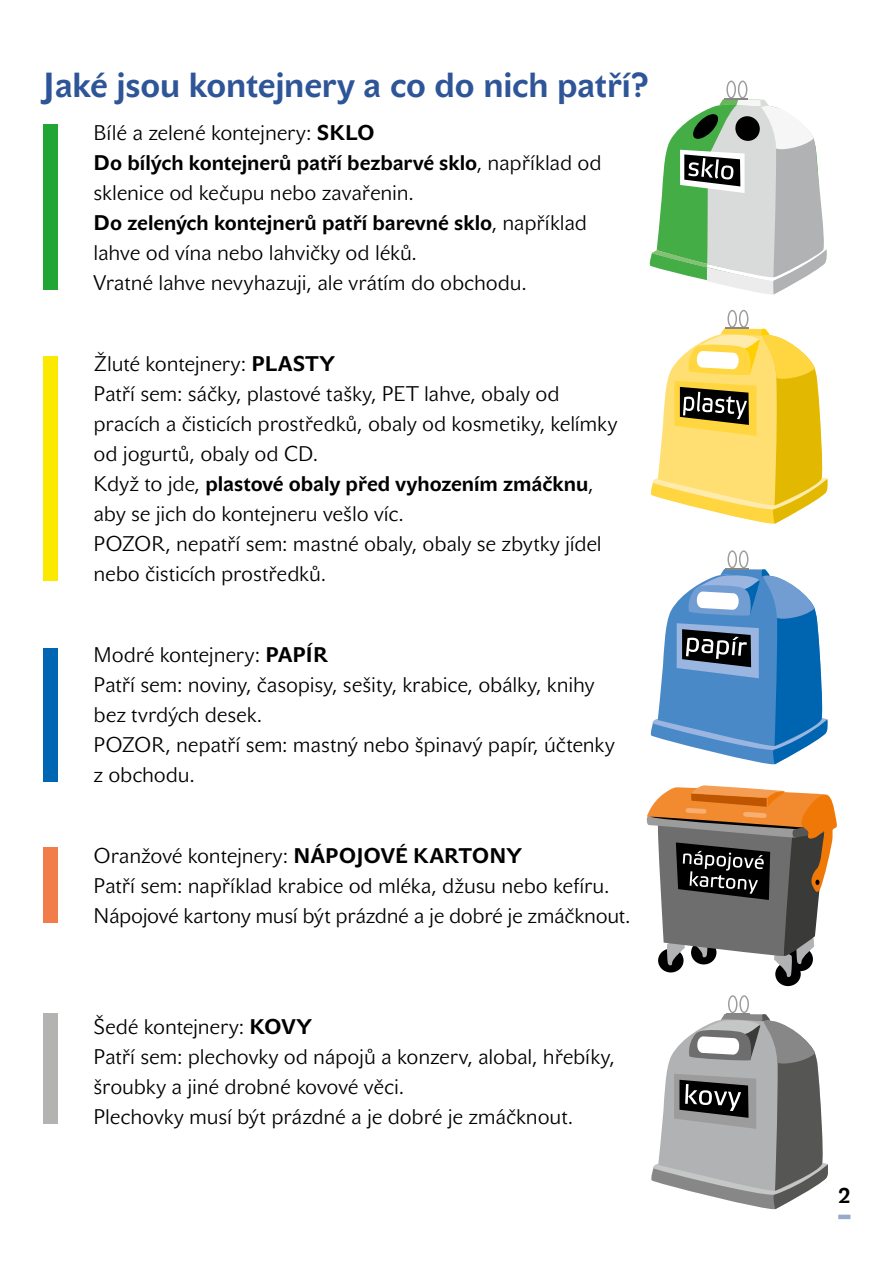
<style>
.page{position:relative;width:893px;height:1263px;background:#fff}
.page>*{position:absolute;margin:0;border:0;box-sizing:border-box;transform-origin:0 0}
.nadpis_A{font:700 34.5px "John Sans Text Pro";letter-spacing:-.005em;color:#2e5597}
.text_zaklad{font:21px/30px "John Sans Lite Pro";letter-spacing:-.005em;color:#000}
.text_zaklad-2{font:700 21px "John Sans Text Pro";color:#000}
.s1{font-family:"John Sans Text Pro";font-weight:700}
</style>
<div class="page">
<div style="left:43px;top:125px;width:14px;height:165px;background:#21a635"></div>
<div style="left:43px;top:356px;width:14px;height:225px;background:#fce900"></div>
<div style="left:43px;top:648px;width:14px;height:134px;background:#0065b2"></div>
<div style="left:43px;top:847px;width:14px;height:76px;background:#f07d4a"></div>
<div style="left:43px;top:1013px;width:14px;height:111px;background:#b3b3b1"></div>
<svg style="left:650px;top:310px;width:178px;height:214px"></svg>
<svg style="left:649px;top:81px;width:178px;height:214px"></svg>
<div style="left:775px;top:962px;width:26px;height:24px;background:#000;border-radius:50%"></div>
<svg style="left:646px;top:785px;width:191px;height:193px"></svg>
<svg style="left:650px;top:550px;width:178px;height:215px"></svg>
<svg style="left:651px;top:995px;width:177px;height:215px"></svg>
<hr style="left:838px;top:1215px;width:12px;height:4px;background:#97aacb">
<p class="nadpis_A" style="left:43px;top:65px;width:607px">Jaké jsou kontejnery a co do nich patří?</p>
<p class="text_zaklad" style="left:94px;top:118px;width:283px">Bílé a zelené kontejnery: <span class="s1">SKLO</span></p>
<p class="text_zaklad" style="left:94px;top:148px;width:510px"><span class="s1">Do bílých kontejnerů patří bezbarvé sklo</span>, například od sklenice od kečupu nebo zavařenin.</p>
<p class="text_zaklad" style="left:94px;top:208px;width:495px"><span class="s1">Do zelených kontejnerů patří barevné sklo</span>, například lahve od vína nebo lahvičky od léků.</p>
<p class="text_zaklad" style="left:94px;top:268px;width:435px">Vratné lahve nevyhazuji, ale vrátím do obchodu.</p>
<p class="text_zaklad" style="left:94px;top:349px;width:243px">Žluté kontejnery: <span class="s1">PLASTY</span></p>
<p class="text_zaklad" style="left:94px;top:379px;width:525px">Patří sem: sáčky, plastové tašky, PET lahve, obaly od pracích a čisticích prostředků, obaly od kosmetiky, kelímky od jogurtů, obaly od CD.</p>
<p class="text_zaklad" style="left:94px;top:469px;width:502px">Když to jde, <span class="s1">plastové obaly před vyhozením zmáčknu</span>, aby se jich do kontejneru vešlo víc.</p>
<p class="text_zaklad" style="left:94px;top:529px;width:510px">POZOR, nepatří sem: mastné obaly, obaly se zbytky jídel nebo čisticích prostředků.</p>
<p class="text_zaklad" style="left:94px;top:640px;width:236px">Modré kontejnery: <span class="s1">PAPÍR</span></p>
<p class="text_zaklad" style="left:94px;top:670px;width:502px">Patří sem: noviny, časopisy, sešity, krabice, obálky, knihy bez tvrdých desek.</p>
<p class="text_zaklad" style="left:94px;top:730px;width:523px">POZOR, nepatří sem: mastný nebo špinavý papír, účtenky z obchodu.</p>
<p class="text_zaklad" style="left:94px;top:841px;width:430px">Oranžové kontejnery: <span class="s1">NÁPOJOVÉ KARTONY</span></p>
<p class="text_zaklad" style="left:94px;top:871px;width:517px">Patří sem: například krabice od mléka, džusu nebo kefíru.</p>
<p class="text_zaklad" style="left:94px;top:901px;width:538px">Nápojové kartony musí být prázdné a je dobré je zmáčknout.</p>
<p class="text_zaklad" style="left:94px;top:1012px;width:220px">Šedé kontejnery: <span class="s1">KOVY</span></p>
<p class="text_zaklad" style="left:94px;top:1042px;width:523px">Patří sem: plechovky od nápojů a konzerv, alobal, hřebíky, šroubky a jiné drobné kovové věci.</p>
<p class="text_zaklad" style="left:94px;top:1102px;width:481px">Plechovky musí být prázdné a je dobré je zmáčknout.</p>
<p class="text_zaklad-2" style="left:838px;top:1184px;width:14px">2</p>
</div>
